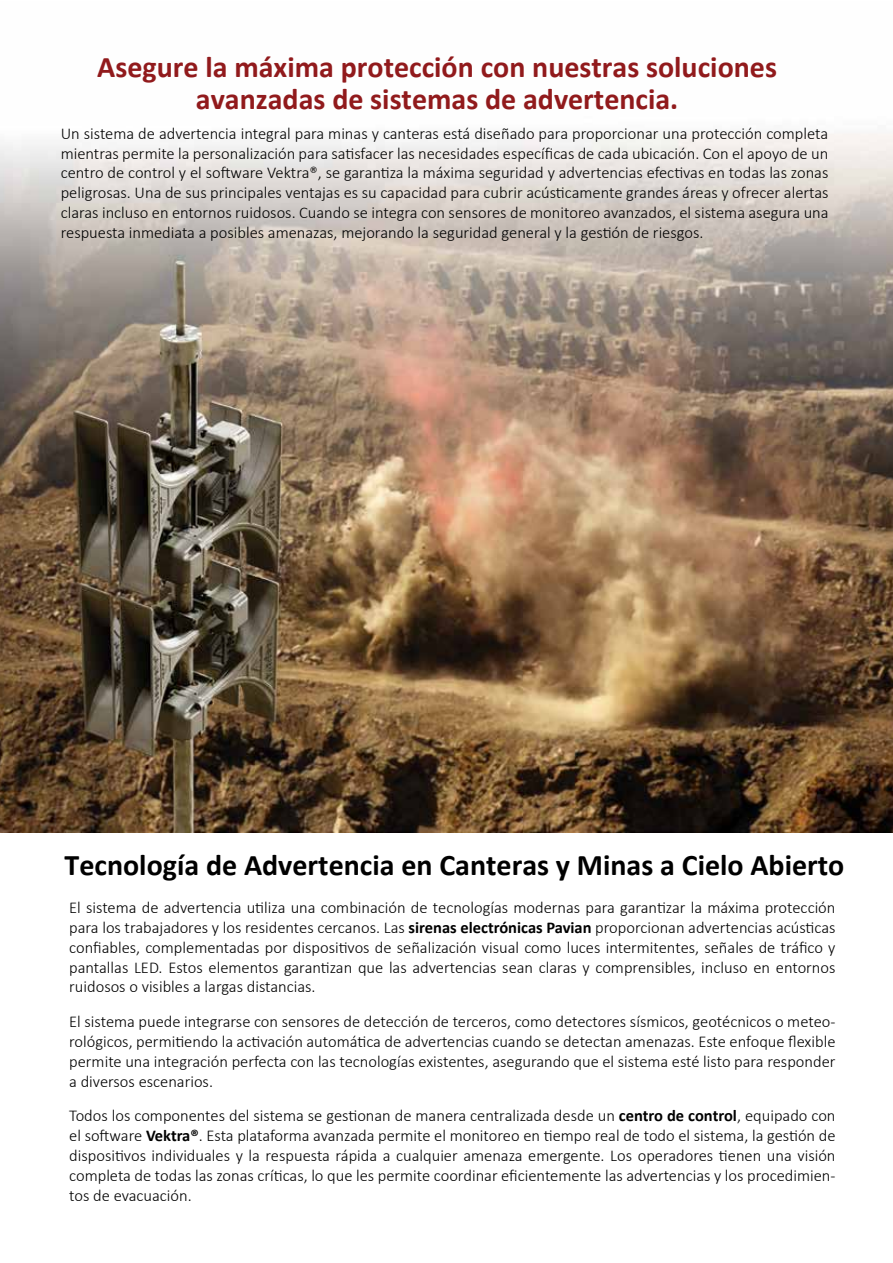
<style>
.page{position:relative;width:893px;height:1263px;background:#fff}
.page>*{position:absolute;margin:0;border:0;box-sizing:border-box;transform-origin:0 0}
.t1{font:700 30px/31.5px "Calibri";color:#911a1c;text-align:center}
.t2{font:700 30px "Calibri";color:#000}
.t3{font:300 16.5px/19.8px "Calibri";color:#010101;text-align:justify}
.s1{font-weight:700}
</style>
<div class="page">
<img style="left:0;top:132px;width:893px;height:700px">
<h1 class="t1" style="left:97px;top:51px;width:681px">Asegure la máxima protección con nuestras soluciones avanzadas de sistemas de advertencia.</h1>
<p class="t3" style="left:61px;top:123px;width:769px">Un sistema de advertencia integral para minas y canteras está diseñado para proporcionar una protección completa mientras permite la personalización para satisfacer las necesidades específicas de cada ubicación. Con el apoyo de un centro de control y el software Vektra®, se garantiza la máxima seguridad y advertencias efectivas en todas las zonas peligrosas. Una de sus principales ventajas es su capacidad para cubrir acústicamente grandes áreas y ofrecer alertas claras incluso en entornos ruidosos. Cuando se integra con sensores de monitoreo avanzados, el sistema asegura una respuesta inmediata a posibles amenazas, mejorando la seguridad general y la gestión de riesgos.</p>
<h1 class="t2" style="left:65px;top:843px;width:781px">Tecnología de Advertencia en Canteras y Minas a Cielo Abierto</h1>
<p class="t3" style="left:69px;top:898px;width:768px">El sistema de advertencia utiliza una combinación de tecnologías modernas para garantizar la máxima protección para los trabajadores y los residentes cercanos. Las <span class="s1">sirenas electrónicas Pavian</span> proporcionan advertencias acústicas confiables, complementadas por dispositivos de señalización visual como luces intermitentes, señales de tráfico y pantallas LED. Estos elementos garantizan que las advertencias sean claras y comprensibles, incluso en entornos ruidosos o visibles a largas distancias.</p>
<p class="t3" style="left:69px;top:1012px;width:768px">El sistema puede integrarse con sensores de detección de terceros, como detectores sísmicos, geotécnicos o meteo&shy;rológicos, permitiendo la activación automática de advertencias cuando se detectan amenazas. Este enfoque flexible permite una integración perfecta con las tecnologías existentes, asegurando que el sistema esté listo para responder a diversos escenarios.</p>
<p class="t3" style="left:69px;top:1106px;width:768px">Todos los componentes del sistema se gestionan de manera centralizada desde un <span class="s1">centro de control</span>, equipado con el software <span class="s1">Vektra®</span>. Esta plataforma avanzada permite el monitoreo en tiempo real de todo el sistema, la gestión de dispositivos individuales y la respuesta rápida a cualquier amenaza emergente. Los operadores tienen una visión completa de todas las zonas críticas, lo que les permite coordinar eficientemente las advertencias y los procedimien&shy;tos de evacuación.</p>
</div>
